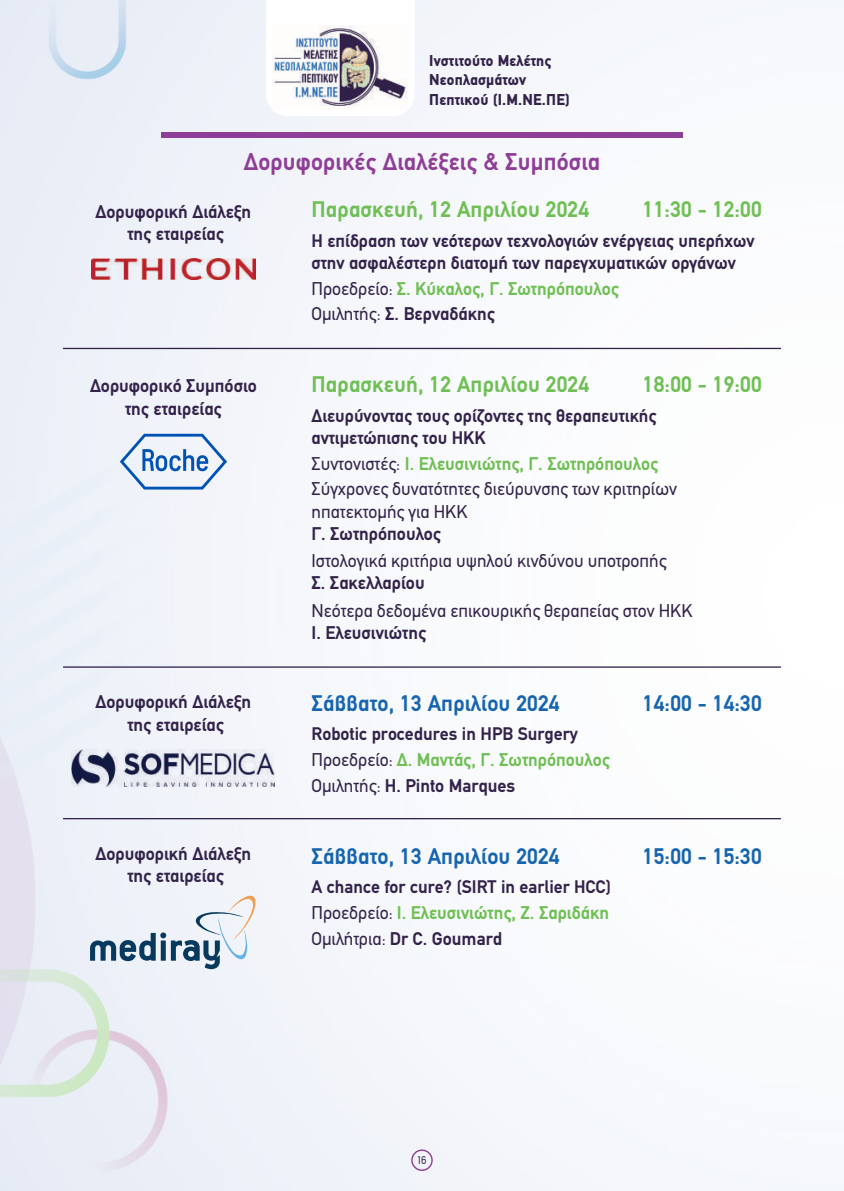
<style>
.page{position:relative;width:844px;height:1191px;background:#fff}
.page>*{position:absolute;margin:0;border:0;box-sizing:border-box;transform-origin:0 0}
.t1{font:700 24.5px "PF Din Text";letter-spacing:.01em;color:#8f3e97}
.t2{font:700 22.75px "PF Din Text";letter-spacing:.01em;color:#6fbf54}
.t3{font:700 22.75px "PF Din Text";letter-spacing:.01em;color:#1665af}
.t4{font:18.55px/25.7px "PF Din Text";color:#33224a}
.t5{font:700 18.55px/25.7px "PF Din Text";color:#6fbf54}
.t6{font:700 18.55px/22.2px "PF Din Text";color:#33224a;text-align:center}
.t7{font:700 18.38px/22.1px "PF Din Text";color:#33224a}
.t8{font:900 15.75px/18.9px "PF Din Text";letter-spacing:.01em;color:#33224a}
.t9{font:11.03px "CF Din";color:#33224a}
.s1{font-weight:400;color:#33224a}
.s2{color:#33224a}
.s3{font-weight:700;color:#6fbf54}
</style>
<div class="page">
<img style="left:0;top:0;width:781px;height:1191px">
<div style="left:411px;top:1149px;width:21px;height:22px;border:1px solid #8f3e97;border-radius:50%"></div>
<svg style="left:266px;top:0;width:148px;height:116px"></svg>
<img style="left:272px;top:26px;width:135px;height:84px">
<div style="left:161px;top:132px;width:521px;height:6px;background:#8f3e97"></div>
<div style="left:90px;top:258px;width:167px;height:22px;background:#bd1e2d"></div>
<img style="left:91px;top:259px;width:162px;height:20px">
<svg style="left:120px;top:434px;width:107px;height:55px"></svg>
<img style="left:71px;top:749px;width:204px;height:37px">
<svg style="left:90px;top:894px;width:167px;height:75px"></svg>
<hr style="left:63px;top:348px;width:717px;height:1px;background:#33224a">
<hr style="left:63px;top:666px;width:717px;height:1px;background:#33224a">
<hr style="left:63px;top:818px;width:717px;height:1px;background:#33224a">
<p class="t8" style="left:429px;top:51px;width:124px">Ινστιτούτο Μελέτης<br>Νεοπλασμάτων</p>
<p class="t8" style="left:429px;top:90px;width:142px">Πεπτικού (Ι.Μ.ΝΕ.ΠΕ)</p>
<h1 class="t1" style="left:244px;top:147px;width:358px">Δορυφορικές Διαλέξεις &amp; Συμπόσια</h1>
<p class="t6" style="left:95px;top:200px;width:157px">Δορυφορική Διάλεξη της εταιρείας</p>
<p class="t2" style="left:311px;top:196px;width:279px">Παρασκευή, 12 Απριλίου 2024</p>
<p class="t2" style="left:642px;top:196px;width:120px">11:30 - 12:00</p>
<p class="t7" style="left:311px;top:229px;width:444px">Η επίδραση των νεότερων τεχνολογιών ενέργειας υπερήχων στην ασφαλέστερη διατομή των παρεγχυματικών οργάνων</p>
<p class="t5" style="left:311px;top:275px;width:309px"><span class="s1">Προεδρείο:</span> Σ. Κύκαλος, Γ. Σωτηρόπουλος<br><span class="s1">Ομιλητής:</span> <span class="s2">Σ. Βερναδάκης</span></p>
<p class="t6" style="left:90px;top:375px;width:168px">Δορυφορικό Συμπόσιο της εταιρείας</p>
<p class="t2" style="left:311px;top:371px;width:279px">Παρασκευή, 12 Απριλίου 2024</p>
<p class="t2" style="left:642px;top:371px;width:120px">18:00 - 19:00</p>
<p class="t7" style="left:311px;top:404px;width:346px">Διευρύνοντας τους ορίζοντες της θεραπευτικής αντιμετώπισης του ΗΚΚ</p>
<p class="t4" style="left:311px;top:450px;width:367px">Συντονιστές: <span class="s3">Ι. Ελευσινιώτης, Γ. Σωτηρόπουλος<br></span>Σύγχρονες δυνατότητες διεύρυνσης των κριτηρίων</p>
<p class="t4" style="left:311px;top:498px;width:158px">ηπατεκτομής για ΗΚΚ</p>
<p class="t6" style="left:311px;top:522px;width:131px">Γ. Σωτηρόπουλος</p>
<p class="t4" style="left:311px;top:548px;width:356px">Ιστολογικά κριτήρια υψηλού κινδύνου υποτροπής</p>
<p class="t6" style="left:311px;top:572px;width:115px">Σ. Σακελλαρίου</p>
<p class="t4" style="left:311px;top:597px;width:382px">Νεότερα δεδομένα επικουρικής θεραπείας στον ΗΚΚ</p>
<p class="t6" style="left:311px;top:621px;width:116px">Ι. Ελευσινιώτης</p>
<p class="t6" style="left:95px;top:691px;width:157px">Δορυφορική Διάλεξη της εταιρείας</p>
<p class="t3" style="left:311px;top:689px;width:249px">Σάββατο, 13 Απριλίου 2024</p>
<p class="t3" style="left:642px;top:689px;width:120px">14:00 - 14:30</p>
<p class="t7" style="left:311px;top:723px;width:268px">Robotic procedures in HPB Surgery</p>
<p class="t5" style="left:311px;top:746px;width:300px"><span class="s1">Προεδρείο:</span> Δ. Μαντάς, Γ. Σωτηρόπουλος<br><span class="s1">Ομιλητής:</span> <span class="s2">H. Pinto Marques</span></p>
<p class="t6" style="left:95px;top:842px;width:157px">Δορυφορική Διάλεξη της εταιρείας</p>
<p class="t3" style="left:311px;top:842px;width:249px">Σάββατο, 13 Απριλίου 2024</p>
<p class="t3" style="left:642px;top:842px;width:120px">15:00 - 15:30</p>
<p class="t7" style="left:311px;top:875px;width:301px">A chance for cure? (SIRT in earlier HCC)</p>
<p class="t5" style="left:311px;top:899px;width:299px"><span class="s1">Προεδρείο:</span> Ι. Ελευσινιώτης, Ζ. Σαριδάκη<br><span class="s1">Ομιλήτρια:</span> <span class="s2">Dr C. Goumard</span></p>
<p class="t9" style="left:417px;top:1154px;width:11px">16</p>
</div>
